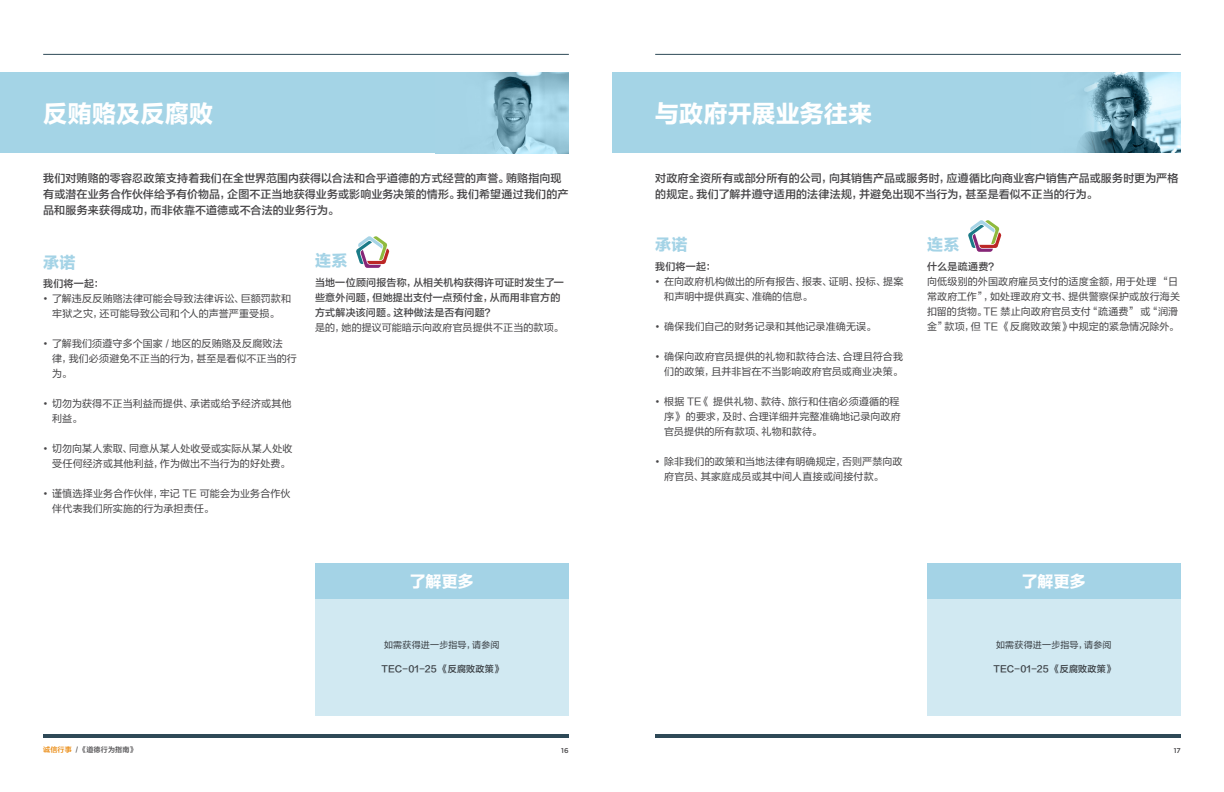
<style>
.page{position:relative;width:1224px;height:792px;background:#fff}
.page>*{position:absolute;margin:0;border:0;box-sizing:border-box;transform-origin:0 0}
.t1{font:24px "FZLTDHJW GB1 0";letter-spacing:.015em;color:#fff}
.t2{font:16px "FZLTDHJW GB1 0";letter-spacing:.025em;color:#a4d3e6}
.t3{font:16px "FZLTDHJW GB1 0";color:#fff}
.t4{font:11px/16px "FZLTZHJW GB1 0";letter-spacing:.01em;color:#464547}
.t5{font:10px/15px "FZLTHJW GB1 0";letter-spacing:.01em;color:#464547}
.t6{font:10px/15px "FZLTZHJW GB1 0";letter-spacing:.015em;color:#464547}
.t7{font:9px "FZLTZHJW GB1 0";letter-spacing:.02em;color:#464547}
.t8{font:9px "FZLTHJW GB1 0";letter-spacing:.015em;color:#464547}
.t9{font:7px "FZLTZHJW GB1 0";letter-spacing:.03em;color:#464547}
.t10{font:500 7px "Gotham";color:#464547}
.s1{font-family:"Gotham"}
.s2{color:#e98300}
</style>
<div class="page">
<hr style="left:655px;top:734px;width:526px;height:4px;background:#2e4957">
<hr style="left:655px;top:54px;width:526px;height:1px;background:#2e4957">
<hr style="left:43px;top:734px;width:526px;height:4px;background:#2e4957">
<hr style="left:43px;top:54px;width:526px;height:1px;background:#2e4957">
<div style="left:612px;top:72px;width:569px;height:81px;background:#a4d4e6"></div>
<img style="left:1079px;top:72px;width:102px;height:81px">
<div style="left:0;top:72px;width:569px;height:81px;background:#a4d4e6"></div>
<img style="left:489px;top:72px;width:80px;height:81px">
<div style="left:315px;top:599px;width:254px;height:117px;background:#d1e9f2"></div>
<div style="left:315px;top:563px;width:254px;height:36px;background:#a4d3e6"></div>
<svg style="left:356px;top:236px;width:33px;height:32px"></svg>
<div style="left:927px;top:599px;width:254px;height:117px;background:#d1e9f2"></div>
<div style="left:927px;top:563px;width:254px;height:36px;background:#a4d3e6"></div>
<svg style="left:968px;top:220px;width:33px;height:32px"></svg>
<h1 class="t1" style="left:43px;top:101px;width:171px">反贿赂及反腐败</h1>
<p class="t4" style="left:43px;top:171px;width:527px">我们对贿赂的零容忍政策支持着我们在全世界范围内获得以合法和合乎道德的方式经营的声誉。贿赂指向现有或潜在业务合作伙伴给予有价物品，企图不正当地获得业务或影响业务决策的情形。我们希望通过我们的产品和服务来获得成功，而非依靠不道德或不合法的业务行为。</p>
<h2 class="t2" style="left:43px;top:253px;width:34px">承诺</h2>
<p class="t6" style="left:43px;top:277px;width:62px">我们将一起：</p>
<p class="t5" style="left:43px;top:292px;width:249px;text-align:center"><span class="s1">•</span> 了解违反反贿赂法律可能会导致法律诉讼、巨额罚款和牢狱之灾，还可能导致公司和个人的声誉严重受损。</p>
<p class="t5" style="left:52px;top:337px;width:246px;text-indent:-9px"><span class="s1">•</span> 了解我们须遵守多个国家 / 地区的反贿赂及反腐败法<br>律，我们必须避免不正当的行为，甚至是看似不正当的行为。</p>
<p class="t5" style="left:52px;top:397px;width:241px;text-indent:-9px"><span class="s1">•</span> 切勿为获得不正当利益而提供、承诺或给予经济或其他利益。</p>
<p class="t5" style="left:43px;top:442px;width:251px;text-align:right"><span class="s1">•</span> 切勿向某人索取、同意从某人处收受或实际从某人处收受任何经济或其他利益，作为做出不当行为的好处费。</p>
<p class="t5" style="left:52px;top:487px;width:240px;text-indent:-9px"><span class="s1">•</span> 谨慎选择业务合作伙伴，牢记 TE 可能会为业务合作伙伴代表我们所实施的行为承担责任。</p>
<h2 class="t2" style="left:315px;top:252px;width:34px">连系</h2>
<p class="t6" style="left:315px;top:275px;width:250px">当地一位顾问报告称，从相关机构获得许可证时发生了一些意外问题，但她提出支付一点预付金，从而用非官方的方式解决该问题。这种做法是否有问题？</p>
<p class="t5" style="left:315px;top:320px;width:250px">是的，她的提议可能暗示向政府官员提供不正当的款项。</p>
<h2 class="t3" style="left:410px;top:573px;width:66px">了解更多</h2>
<p class="t8" style="left:384px;top:640px;width:117px">如需获得进一步指导，请参阅</p>
<p class="t7" style="left:381px;top:664px;width:122px">TEC-01-25 《反腐败政策》</p>
<h1 class="t1" style="left:655px;top:101px;width:219px">与政府开展业务往来</h1>
<p class="t4" style="left:655px;top:171px;width:525px">对政府全资所有或部分所有的公司，向其销售产品或服务时，应遵循比向商业客户销售产品或服务时更为严格的规定。我们了解并遵守适用的法律法规，并避免出现不当行为，甚至是看似不正当的行为。</p>
<h2 class="t2" style="left:927px;top:236px;width:34px">连系</h2>
<p class="t6" style="left:927px;top:259px;width:73px">什么是疏通费？</p>
<p class="t5" style="left:927px;top:274px;width:255px">向低级别的外国政府雇员支付的适度金额，用于处理 “日常政府工作”，如处理政府文书、提供警察保护或放行海关扣留的货物。TE 禁止向政府官员支付“疏通费” 或“润滑金”款项，但 TE 《反腐败政策》中规定的紧急情况除外。</p>
<h2 class="t2" style="left:655px;top:236px;width:34px">承诺</h2>
<p class="t6" style="left:655px;top:259px;width:62px">我们将一起：</p>
<p class="t5" style="left:664px;top:274px;width:241px;text-indent:-9px"><span class="s1">•</span> 在向政府机构做出的所有报告、报表、证明、投标、提案和声明中提供真实、准确的信息。</p>
<p class="t5" style="left:655px;top:319px;width:222px"><span class="s1">•</span> 确保我们自己的财务记录和其他记录准确无误。</p>
<p class="t5" style="left:655px;top:349px;width:249px;text-align:right"><span class="s1">•</span> 确保向政府官员提供的礼物和款待合法、合理且符合我们的政策，且并非旨在不当影响政府官员或商业决策。</p>
<p class="t5" style="left:664px;top:394px;width:238px;text-indent:-9px"><span class="s1">•</span> 根据 TE《 提供礼物、款待、旅行和住宿必须遵循的程序》 的要求，及时、合理详细并完整准确地记录向政府官员提供的所有款项、礼物和款待。</p>
<p class="t5" style="left:664px;top:454px;width:240px;text-indent:-9px"><span class="s1">•</span> 除非我们的政策和当地法律有明确规定，否则严禁向政府官员、其家庭成员或其中间人直接或间接付款。</p>
<h2 class="t3" style="left:1022px;top:573px;width:66px">了解更多</h2>
<p class="t8" style="left:996px;top:640px;width:117px">如需获得进一步指导，请参阅</p>
<p class="t7" style="left:993px;top:664px;width:122px">TEC-01-25 《反腐败政策》</p>
<p class="t9" style="left:43px;top:746px;width:94px"><span class="s2">诚信行事</span> / 《道德行为指南》</p>
<p class="t10" style="left:561px;top:746px;width:9px">16</p>
<p class="t10" style="left:1174px;top:746px;width:9px">17</p>
</div>
